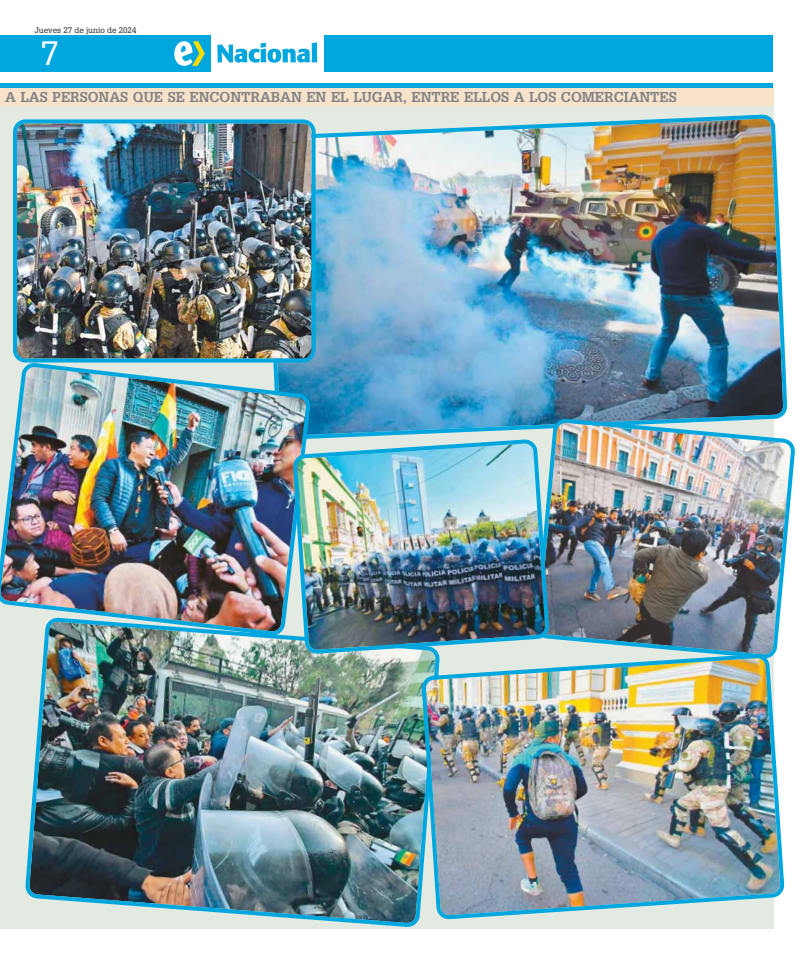
<style>
.page{position:relative;width:808px;height:964px;background:#fff}
.page>*{position:absolute;margin:0;border:0;box-sizing:border-box;transform-origin:0 0}
.t1{font:33px "Glypha LT Std";color:#fff}
.t2{font:700 14px "Glypha LT Std";letter-spacing:-.005em;color:#808285}
.t3{font:8px "Glypha LT Std";color:#231f20}
</style>
<div class="page">
<div style="left:0;top:36px;width:66px;height:36px;background:#00a6de"></div>
<div style="left:324px;top:36px;width:449px;height:36px;background:#00a6de"></div>
<svg style="left:217px;top:42px;width:100px;height:21px"></svg>
<div style="left:35px;top:35px;width:175px;height:37px;background:#00a6de"></div>
<svg style="left:174px;top:41px;width:31px;height:25px"></svg>
<div style="left:0;top:103px;width:773px;height:825px;background:#e3eae2"></div>
<div style="left:0;top:83px;width:773px;height:6px;background:#00a6de"></div>
<img style="left:25px;top:636px;width:396px;height:291px">
<img style="left:311px;top:114px;width:476px;height:325px">
<img style="left:13px;top:119px;width:303px;height:243px">
<img style="left:0;top:362px;width:311px;height:274px">
<img style="left:535px;top:418px;width:260px;height:236px">
<img style="left:293px;top:439px;width:256px;height:215px">
<div style="left:0;top:89px;width:773px;height:17px;background:#f8e3ca"></div>
<img style="left:421px;top:654px;width:363px;height:265px">
<p class="t3" style="left:35px;top:25px;width:103px">Jueves 27 de junio de 2024</p>
<h1 class="t1" style="left:41px;top:34px;width:20px">7</h1>
<p class="t2" style="left:5px;top:92px;width:673px">A LAS PERSONAS QUE SE ENCONTRABAN EN EL LUGAR, ENTRE ELLOS A LOS COMERCIANTES</p>
</div>
